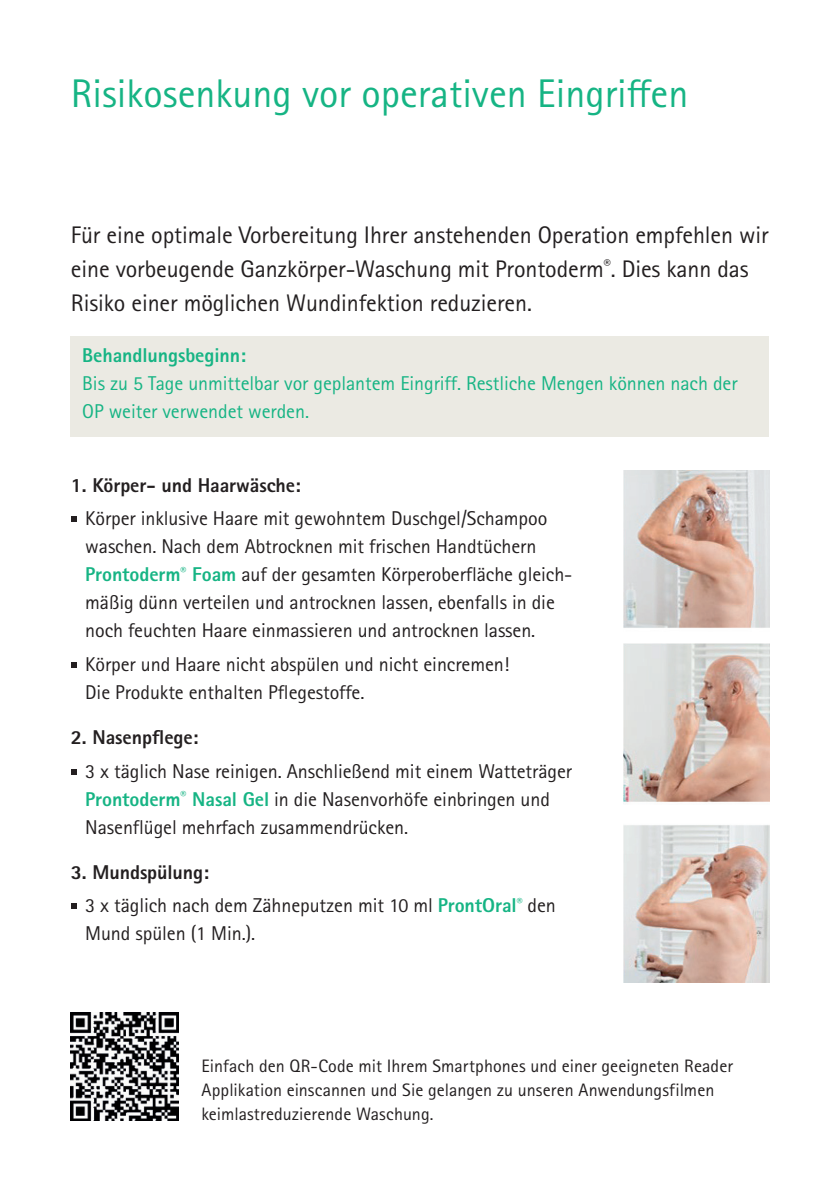
<style>
.page{position:relative;width:840px;height:1191px;background:#fff}
.page>*{position:absolute;margin:0;border:0;box-sizing:border-box;transform-origin:0 0}
.t1{font:40px "Rotis Sans Serif Pro";color:#16b484}
.t2{font:24px/34px "Rotis Sans Serif Pro";letter-spacing:-.005em;color:#231f20}
.t3{font:20px/28px "Rotis Sans Serif Pro";letter-spacing:-.005em;color:#231f20}
.t4{font:20px/28px "Rotis Sans Serif Pro";letter-spacing:-.005em;color:#16b484}
.t5{font:800 20px "Rotis Sans Serif Pro";letter-spacing:-.005em;color:#231f20}
.t6{font:800 20px "Rotis Sans Serif Pro";letter-spacing:-.005em;color:#16b484}
.t7{font:18px/24px "Rotis Sans Serif Pro";color:#231f20}
.s1{font-weight:800;color:#16b484}
.s2{font-weight:800}
</style>
<div class="page">
<div style="left:71px;top:336px;width:697px;height:101px;background:#ebeae3"></div>
<svg style="left:71px;top:516px;width:6px;height:6px"></svg>
<svg style="left:71px;top:662px;width:6px;height:5px"></svg>
<svg style="left:71px;top:769px;width:6px;height:5px"></svg>
<svg style="left:71px;top:903px;width:6px;height:6px"></svg>
<img style="left:623px;top:470px;width:145px;height:512px">
<img style="left:71px;top:1012px;width:108px;height:108px">
<h1 class="t1" style="left:71px;top:70px;width:618px">Risikosenkung vor operativen Eingriffen</h1>
<p class="t2" style="left:71px;top:218px;width:699px">Für eine optimale Vorbereitung Ihrer anstehenden Operation empfehlen wir eine vorbeugende Ganzkörper-Waschung mit Prontoderm<sup>®</sup>. Dies kann das<br>Risiko einer möglichen Wundinfektion reduzieren.</p>
<p class="t6" style="left:82px;top:343px;width:165px">Behandlungsbeginn:</p>
<p class="t4" style="left:82px;top:369px;width:656px">Bis zu 5 Tage unmittelbar vor geplantem Eingriff. Restliche Mengen können nach der<br>OP weiter verwendet werden.</p>
<p class="t5" style="left:71px;top:472px;width:231px">1. Körper- und Haarwäsche:</p>
<p class="t3" style="left:85px;top:504px;width:488px">Körper inklusive Haare mit gewohntem Duschgel/Schampoo waschen. Nach dem Abtrocknen mit frischen Handtüchern <span class="s1">Prontoderm</span><sup>®</sup> <span class="s1">Foam</span> auf der gesamten Körperoberfläche gleich&shy;mäßig dünn verteilen und antrocknen lassen, ebenfalls in die noch feuchten Haare einmassieren und antrocknen lassen.</p>
<p class="t3" style="left:85px;top:650px;width:425px">Körper und Haare nicht abspülen und nicht eincremen!<br>Die Produkte enthalten Pflegestoffe.</p>
<p class="t5" style="left:71px;top:724px;width:129px">2. Nasenpflege:</p>
<p class="t3" style="left:85px;top:757px;width:488px">3 x täglich Nase reinigen. Anschließend mit einem Watteträger<br><span class="s1">Prontoderm</span><sup>®</sup> <span class="s1">Nasal Gel</span> in die Nasenvorhöfe einbringen und<br>Nasenflügel mehrfach zusammendrücken.</p>
<p class="t3" style="left:85px;top:855px;width:472px;line-height:33.6px;text-indent:-14px"><span class="s2">3. Mundspülung:<br></span>3 x täglich nach dem Zähneputzen mit 10 ml <span class="s1">ProntOral</span><sup>®</sup> den</p>
<p class="t3" style="left:85px;top:919px;width:171px">Mund spülen (1 Min.).</p>
<p class="t7" style="left:201px;top:1053px;width:532px">Einfach den QR-Code mit Ihrem Smartphones und einer geeigneten Reader<br>Applikation einscannen und Sie gelangen zu unseren Anwendungsfilmen keimlastreduzierende Waschung.</p>
</div>
